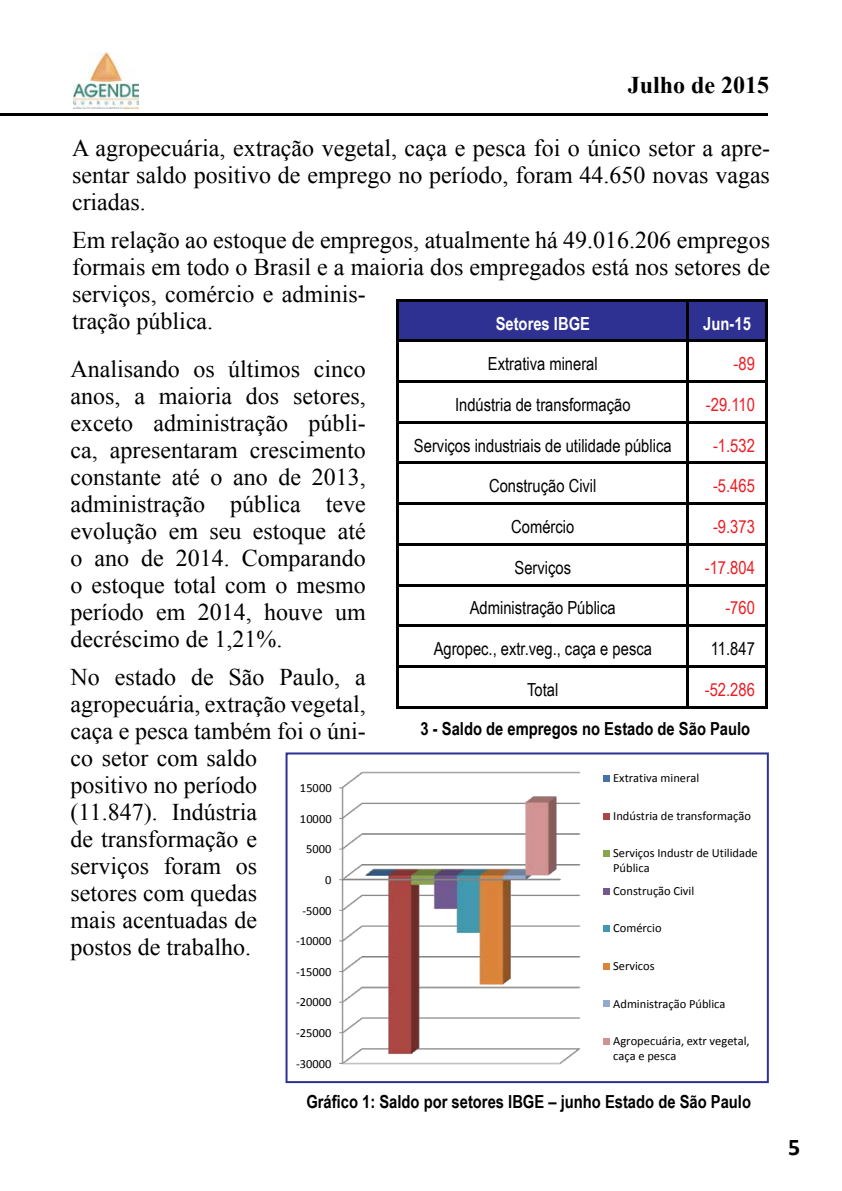
<style>
.page{position:relative;width:842px;height:1191px;background:#fff}
.page>*{position:absolute;margin:0;border:0;box-sizing:border-box;transform-origin:0 0}
.t1{font:24px/27px "Times New Roman";color:#000;text-align:justify}
.t2{font:700 24px "Times New Roman";color:#000}
.t3{font:700 24px "Calibri";color:#000}
.t4{font:18px "Arial Narrow";color:#000}
.t5{font:700 18px "Arial Narrow";color:#000}
.t6{font:18px "Arial Narrow";color:#ed1d24}
.t7{font:700 18px "Arial Narrow";color:#fff}
.t8{font:12.4px/15.2px "Calibri";color:#000}
</style>
<div class="page">
<hr style="left:0;top:114px;width:767px;height:2px;background:#000">
<img style="left:73px;top:52px;width:66px;height:57px">
<div style="left:399px;top:301px;width:366px;height:39px;background:#2e3092"></div>
<svg style="left:399px;top:382px;width:366px;height:283px"></svg>
<hr style="left:397px;top:299px;width:291px;height:2px;background:#000">
<hr style="left:397px;top:301px;width:2px;height:39px;background:#000">
<hr style="left:688px;top:299px;width:79px;height:2px;background:#000">
<hr style="left:687px;top:301px;width:2px;height:39px;background:#000">
<hr style="left:765px;top:301px;width:2px;height:39px;background:#000">
<hr style="left:397px;top:340px;width:291px;height:2px;background:#000">
<hr style="left:397px;top:342px;width:2px;height:38px;background:#000">
<hr style="left:688px;top:340px;width:79px;height:2px;background:#000">
<hr style="left:687px;top:342px;width:2px;height:38px;background:#000">
<hr style="left:765px;top:342px;width:2px;height:38px;background:#000">
<hr style="left:397px;top:380px;width:291px;height:2px;background:#000">
<hr style="left:397px;top:382px;width:2px;height:39px;background:#000">
<hr style="left:688px;top:380px;width:79px;height:2px;background:#000">
<hr style="left:687px;top:382px;width:2px;height:39px;background:#000">
<hr style="left:765px;top:382px;width:2px;height:39px;background:#000">
<hr style="left:397px;top:421px;width:291px;height:2px;background:#000">
<hr style="left:397px;top:423px;width:2px;height:39px;background:#000">
<hr style="left:688px;top:421px;width:79px;height:2px;background:#000">
<hr style="left:687px;top:423px;width:2px;height:39px;background:#000">
<hr style="left:765px;top:423px;width:2px;height:39px;background:#000">
<hr style="left:397px;top:462px;width:291px;height:2px;background:#000">
<hr style="left:397px;top:464px;width:2px;height:38px;background:#000">
<hr style="left:688px;top:462px;width:79px;height:2px;background:#000">
<hr style="left:687px;top:464px;width:2px;height:38px;background:#000">
<hr style="left:765px;top:464px;width:2px;height:38px;background:#000">
<hr style="left:397px;top:502px;width:291px;height:2px;background:#000">
<hr style="left:397px;top:504px;width:2px;height:39px;background:#000">
<hr style="left:688px;top:502px;width:79px;height:2px;background:#000">
<hr style="left:687px;top:504px;width:2px;height:39px;background:#000">
<hr style="left:765px;top:504px;width:2px;height:39px;background:#000">
<hr style="left:397px;top:543px;width:291px;height:2px;background:#000">
<hr style="left:397px;top:545px;width:2px;height:39px;background:#000">
<hr style="left:688px;top:543px;width:79px;height:2px;background:#000">
<hr style="left:687px;top:545px;width:2px;height:39px;background:#000">
<hr style="left:765px;top:545px;width:2px;height:39px;background:#000">
<hr style="left:397px;top:584px;width:291px;height:2px;background:#000">
<hr style="left:397px;top:586px;width:2px;height:39px;background:#000">
<hr style="left:688px;top:584px;width:79px;height:2px;background:#000">
<hr style="left:687px;top:586px;width:2px;height:39px;background:#000">
<hr style="left:765px;top:586px;width:2px;height:39px;background:#000">
<hr style="left:397px;top:625px;width:291px;height:2px;background:#000">
<hr style="left:397px;top:627px;width:2px;height:38px;background:#000">
<hr style="left:688px;top:625px;width:79px;height:2px;background:#000">
<hr style="left:687px;top:627px;width:2px;height:38px;background:#000">
<hr style="left:765px;top:627px;width:2px;height:38px;background:#000">
<hr style="left:397px;top:665px;width:291px;height:2px;background:#000">
<hr style="left:397px;top:667px;width:2px;height:39px;background:#000">
<hr style="left:688px;top:665px;width:79px;height:2px;background:#000">
<hr style="left:687px;top:667px;width:2px;height:39px;background:#000">
<hr style="left:765px;top:667px;width:2px;height:39px;background:#000">
<hr style="left:397px;top:706px;width:291px;height:2px;background:#000">
<hr style="left:688px;top:706px;width:79px;height:2px;background:#000">
<svg style="left:286px;top:752px;width:483px;height:331px"></svg>
<p class="t2" style="left:628px;top:68px;width:143px">Julho de 2015</p>
<p class="t1" style="left:72px;top:134px;width:699px">A agropecuária, extração vegetal, caça e pesca foi o único setor a apre&shy;sentar saldo positivo de emprego no período, foram 44.650 novas vagas criadas.</p>
<p class="t1" style="left:72px;top:226px;width:699px;text-align:left">Em relação ao estoque de empregos, atualmente há 49.016.206 empregos formais em todo o Brasil e a maioria dos empregados está nos setores de serviços, comércio e adminis-<br>tração pública.</p>
<p class="t1" style="left:71px;top:355px;width:297px">Analisando os últimos cinco anos, a maioria dos setores, exceto administração públi&shy;ca, apresentaram crescimento constante até o ano de 2013, administração pública teve evolução em seu estoque até o ano de 2014. Comparando o estoque total com o mesmo período em 2014, houve um decréscimo de 1,21%.</p>
<p class="t1" style="left:71px;top:663px;width:297px;text-align:left">No estado de São Paulo, a agropecuária, extração vegetal, caça e pesca também foi o úni&shy;co setor com saldo<br>positivo no período<br>(11.847). Indústria<br>de transformação e<br>serviços foram os<br>setores com quedas<br>mais acentuadas de<br>postos de trabalho.</p>
<p class="t7" style="left:496px;top:309px;width:96px">Setores IBGE</p>
<p class="t7" style="left:703px;top:309px;width:49px">Jun-15</p>
<p class="t4" style="left:488px;top:351px;width:111px">Extrativa mineral</p>
<p class="t6" style="left:733px;top:351px;width:23px">-89</p>
<p class="t4" style="left:455px;top:391px;width:177px">Indústria de transformação</p>
<p class="t6" style="left:706px;top:391px;width:50px">-29.110</p>
<p class="t4" style="left:414px;top:432px;width:259px">Serviços industriais de utilidade pública</p>
<p class="t6" style="left:713px;top:432px;width:43px">-1.532</p>
<p class="t4" style="left:489px;top:473px;width:109px">Construção Civil</p>
<p class="t6" style="left:713px;top:473px;width:43px">-5.465</p>
<p class="t4" style="left:511px;top:513px;width:65px">Comércio</p>
<p class="t6" style="left:713px;top:513px;width:43px">-9.373</p>
<p class="t4" style="left:514px;top:554px;width:58px">Serviços</p>
<p class="t6" style="left:705px;top:554px;width:52px">-17.804</p>
<p class="t4" style="left:470px;top:595px;width:148px">Administração Pública</p>
<p class="t6" style="left:725px;top:595px;width:31px">-760</p>
<p class="t4" style="left:434px;top:635px;width:220px">Agropec., extr.veg., caça e pesca</p>
<p class="t4" style="left:711px;top:635px;width:46px">11.847</p>
<p class="t4" style="left:527px;top:676px;width:33px">Total</p>
<p class="t6" style="left:705px;top:676px;width:52px">-52.286</p>
<p class="t5" style="left:420px;top:715px;width:331px">3 - Saldo de empregos no Estado de São Paulo</p>
<p class="t8" style="left:613px;top:770px;width:88px">Extrativa mineral</p>
<p class="t8" style="left:613px;top:808px;width:139px">Indústria de transformação</p>
<p class="t8" style="left:613px;top:845px;width:146px">Serviços Industr de Utilidade<br>Pública</p>
<p class="t8" style="left:613px;top:883px;width:82px">Construção Civil</p>
<p class="t8" style="left:613px;top:920px;width:50px">Comércio</p>
<p class="t8" style="left:613px;top:958px;width:43px">Servicos</p>
<p class="t8" style="left:613px;top:996px;width:114px">Administração Pública</p>
<p class="t8" style="left:613px;top:1033px;width:138px">Agropecuária, extr vegetal, caça e pesca</p>
<p class="t5" style="left:306px;top:1087px;width:446px">Gráfico 1: Saldo por setores IBGE – junho Estado de São Paulo</p>
<p class="t8" style="left:300px;top:780px;width:33px">15000</p>
<p class="t8" style="left:300px;top:811px;width:33px">10000</p>
<p class="t8" style="left:306px;top:841px;width:27px">5000</p>
<p class="t8" style="left:325px;top:872px;width:8px">0</p>
<p class="t8" style="left:302px;top:903px;width:31px">‐5000</p>
<p class="t8" style="left:296px;top:933px;width:37px">‐10000</p>
<p class="t8" style="left:296px;top:964px;width:37px">‐15000</p>
<p class="t8" style="left:296px;top:994px;width:37px">‐20000</p>
<p class="t8" style="left:296px;top:1025px;width:37px">‐25000</p>
<p class="t8" style="left:296px;top:1056px;width:37px">‐30000</p>
<p class="t3" style="left:788px;top:1131px;width:14px">5</p>
</div>
